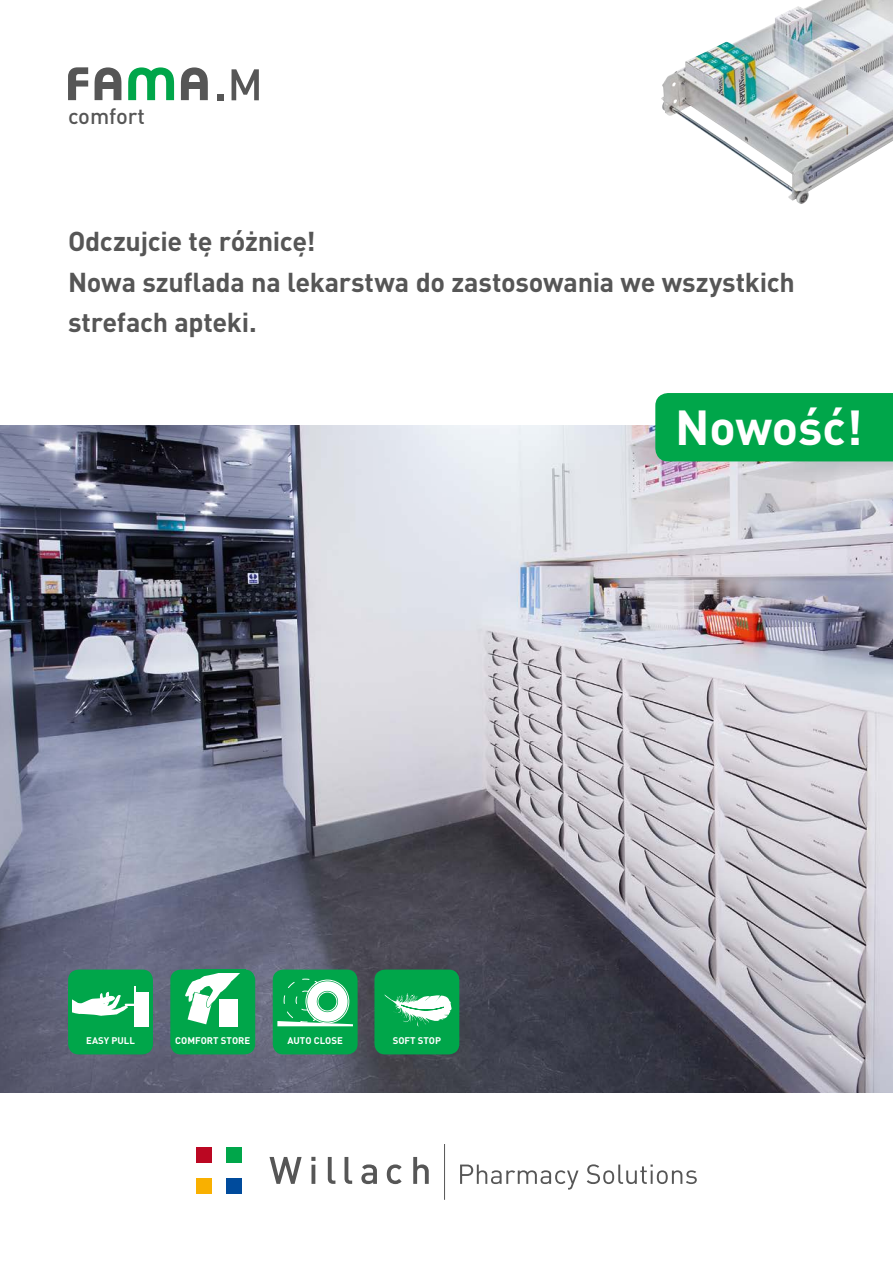
<style>
.page{position:relative;width:893px;height:1263px;background:#fff}
.page>*{position:absolute;margin:0;border:0;box-sizing:border-box;transform-origin:0 0}
.t1{font:700 48.45px "DIN Pro";color:#fff}
.t2{font:700 27px/40.5px "DIN Pro";letter-spacing:-.01em;color:#565656}
.t3{font:500 21.9px "DIN Pro";color:#565656}
.t4{font:700 9.6px "DIN";color:#fff}
</style>
<div class="page">
<img style="left:0;top:425px;width:893px;height:668px">
<div style="left:227px;top:1147px;width:15px;height:16px;background:#00a64a"></div>
<div style="left:227px;top:1178px;width:15px;height:16px;background:#004b9c"></div>
<div style="left:196px;top:1147px;width:16px;height:16px;background:#bb0722"></div>
<div style="left:196px;top:1178px;width:16px;height:16px;background:#f9b000"></div>
<svg style="left:269px;top:1157px;width:33px;height:27px"></svg>
<svg style="left:311px;top:1157px;width:4px;height:4px"></svg>
<svg style="left:311px;top:1165px;width:4px;height:19px"></svg>
<svg style="left:328px;top:1157px;width:7px;height:27px"></svg>
<svg style="left:345px;top:1157px;width:7px;height:27px"></svg>
<svg style="left:361px;top:1164px;width:16px;height:20px"></svg>
<svg style="left:387px;top:1164px;width:15px;height:20px"></svg>
<svg style="left:413px;top:1157px;width:16px;height:27px"></svg>
<hr style="left:444px;top:1144px;width:1px;height:56px;background:#565656">
<svg style="left:460px;top:1164px;width:118px;height:25px"></svg>
<svg style="left:587px;top:1164px;width:110px;height:20px"></svg>
<svg style="left:128px;top:67px;width:46px;height:33px"></svg>
<svg style="left:181px;top:67px;width:27px;height:33px"></svg>
<svg style="left:95px;top:67px;width:26px;height:33px"></svg>
<svg style="left:68px;top:67px;width:20px;height:33px"></svg>
<svg style="left:217px;top:94px;width:6px;height:6px"></svg>
<svg style="left:232px;top:69px;width:27px;height:31px"></svg>
<div style="left:104px;top:82px;width:16px;height:7px;background:#565656"></div>
<div style="left:374px;top:969px;width:85px;height:85px;background:#00a64a;border-radius:11px"></div>
<svg style="left:384px;top:993px;width:68px;height:33px"></svg>
<div style="left:170px;top:969px;width:85px;height:85px;background:#00a64a;border-radius:11px"></div>
<div style="left:219px;top:999px;width:19px;height:27px;background:#fff"></div>
<svg style="left:185px;top:969px;width:70px;height:55px"></svg>
<hr style="left:194px;top:969px;width:51px;height:4px;background:#00a64a">
<div style="left:68px;top:969px;width:85px;height:85px;background:#00a64a;border-radius:11px"></div>
<div style="left:134px;top:992px;width:19px;height:34px;background:#fff"></div>
<hr style="left:134px;top:987px;width:2px;height:40px;background:#fff">
<svg style="left:68px;top:985px;width:68px;height:31px"></svg>
<hr style="left:150px;top:988px;width:3px;height:42px;background:#00a64a">
<hr style="left:68px;top:988px;width:3px;height:42px;background:#00a64a">
<div style="left:273px;top:969px;width:84px;height:85px;background:#00a64a;border-radius:11px"></div>
<svg style="left:277px;top:978px;width:76px;height:48px"></svg>
<img style="left:661px;top:0;width:232px;height:204px">
<div style="left:655px;top:393px;width:238px;height:68px;background:#00a64a"></div>
<p class="t3" style="left:68px;top:101px;width:79px">comfort</p>
<p class="t2" style="left:68px;top:220px;width:728px">Odczujcie tę różnicę!<br>Nowa szuflada na lekarstwa do zastosowania we wszystkich strefach apteki.</p>
<p class="t4" style="left:86px;top:1034px;width:50px">EASY PULL</p>
<p class="t4" style="left:175px;top:1034px;width:76px">COMFORT STORE</p>
<p class="t4" style="left:287px;top:1034px;width:57px">AUTO CLOSE</p>
<p class="t4" style="left:393px;top:1034px;width:50px">SOFT STOP</p>
<h1 class="t1" style="left:675px;top:394px;width:189px">Nowość!</h1>
</div>
